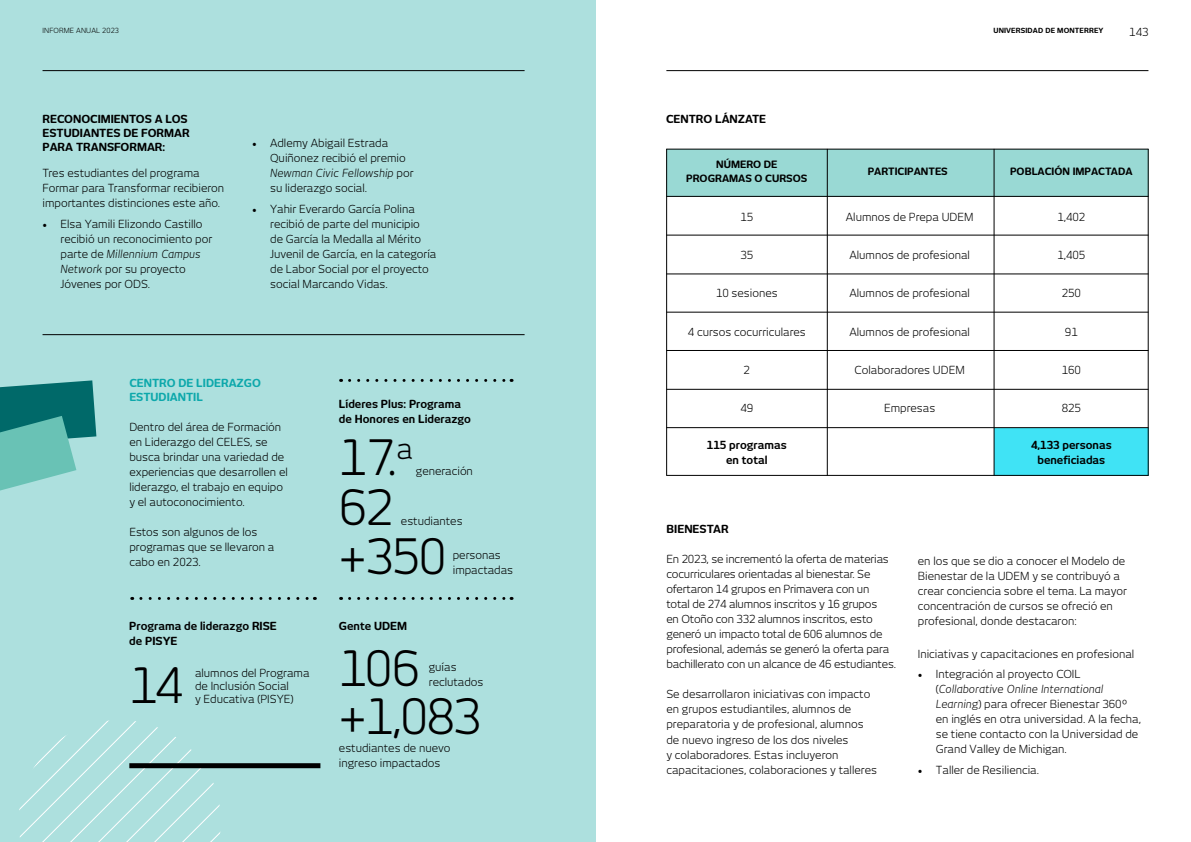
<style>
.page{position:relative;width:1191px;height:842px;background:#fff}
.page>*{position:absolute;margin:0;border:0;box-sizing:border-box;transform-origin:0 0}
.t1{font:48px "New June";letter-spacing:-.03em;color:#000}
.t2{font:11px/15px "New June";color:#000}
.t3{font:700 11px/15px "New June";color:#000}
.t4{font:700 11px/14px "New June";color:#0da8ab}
.t5{font:700 10px/14px "New June";color:#000;text-align:center}
.t6{font:700 7px "New June";letter-spacing:.02em;color:#000}
.t7{font:7px "New June";letter-spacing:.02em;color:#000}
.s1{font-family:"Minion Pro";font-size:12px}
.s2{font-style:italic}
</style>
<div class="page">
<hr style="left:666px;top:70px;width:482px;height:1px;background:#000">
<div style="left:0;top:0;width:595px;height:842px;background:#ade0de"></div>
<hr style="left:43px;top:70px;width:481px;height:1px;background:#000">
<hr style="left:43px;top:334px;width:481px;height:1px;background:#000">
<svg style="left:141px;top:597px;width:174px;height:3px"></svg>
<svg style="left:349px;top:379px;width:163px;height:3px"></svg>
<svg style="left:349px;top:597px;width:163px;height:3px"></svg>
<svg style="left:19px;top:720px;width:206px;height:122px"></svg>
<div style="left:129px;top:763px;width:191px;height:5px;background:#000"></div>
<div style="left:666px;top:149px;width:482px;height:47px;background:#99d9d4"></div>
<div style="left:993px;top:428px;width:155px;height:47px;background:#40e3f5"></div>
<hr style="left:666px;top:196px;width:482px;height:1px;background:#000">
<hr style="left:666px;top:149px;width:482px;height:1px;background:#000">
<hr style="left:666px;top:235px;width:482px;height:1px;background:#000">
<hr style="left:666px;top:274px;width:482px;height:1px;background:#000">
<hr style="left:666px;top:350px;width:482px;height:1px;background:#000">
<hr style="left:666px;top:389px;width:482px;height:1px;background:#000">
<hr style="left:666px;top:427px;width:482px;height:1px;background:#000">
<hr style="left:666px;top:475px;width:482px;height:1px;background:#000">
<hr style="left:666px;top:312px;width:482px;height:1px;background:#000">
<hr style="left:827px;top:149px;width:1px;height:327px;background:#000">
<hr style="left:666px;top:149px;width:1px;height:327px;background:#000">
<hr style="left:1148px;top:149px;width:1px;height:327px;background:#000">
<hr style="left:993px;top:149px;width:1px;height:327px;background:#000">
<svg style="left:0;top:380px;width:96px;height:110px"></svg>
<p class="t7" style="left:43px;top:26px;width:78px">INFORME ANUAL 2023</p>
<p class="t3" style="left:43px;top:112px;width:149px;line-height:14px">RECONOCIMIENTOS A LOS<br>ESTUDIANTES DE FORMAR<br>PARA TRANSFORMAR:</p>
<p class="t2" style="left:43px;top:166px;width:183px">Tres estudiantes del programa<br>Formar para Transformar recibieron importantes distinciones este año.</p>
<p class="t2" style="left:61px;top:216px;width:153px;text-indent:-18px"><span class="s1">•</span> Elsa Yamili Elizondo Castillo recibió un reconocimiento por parte de <span class="s2">Millennium Campus<br>Network</span> por su proyecto<br>Jóvenes por ODS.</p>
<p class="t2" style="left:270px;top:136px;width:145px;text-indent:-18px"><span class="s1">•</span> Adlemy Abigail Estrada<br>Quiñonez recibió el premio<br><span class="s2">Newman Civic Fellowship</span> por su liderazgo social.</p>
<p class="t2" style="left:270px;top:201px;width:168px;text-indent:-18px"><span class="s1">•</span> Yahir Everardo García Polina recibió de parte del municipio<br>de García la Medalla al Mérito<br>Juvenil de García, en la categoría de Labor Social por el proyecto social Marcando Vidas.</p>
<p class="t4" style="left:129px;top:376px;width:133px">CENTRO DE LIDERAZGO<br>ESTUDIANTIL</p>
<p class="t2" style="left:129px;top:420px;width:160px">Dentro del área de Formación en Liderazgo del CELES, se busca brindar una variedad de experiencias que desarrollen el liderazgo, el trabajo en equipo y el autoconocimiento.</p>
<p class="t2" style="left:129px;top:525px;width:147px">Estos son algunos de los programas que se llevaron a cabo en 2023.</p>
<p class="t3" style="left:339px;top:397px;width:133px">Líderes Plus: Programa de Honores en Liderazgo</p>
<h1 class="t1" style="left:339px;top:429px;width:75px">17.<sup>a</sup></h1>
<p class="t2" style="left:416px;top:463px;width:59px">generación</p>
<h1 class="t1" style="left:339px;top:479px;width:56px">62</h1>
<p class="t2" style="left:401px;top:513px;width:63px">estudiantes</p>
<h1 class="t1" style="left:339px;top:528px;width:109px">+350</h1>
<p class="t2" style="left:453px;top:547px;width:62px">personas impactadas</p>
<p class="t3" style="left:129px;top:618px;width:149px">Programa de liderazgo RISE</p>
<p class="t3" style="left:339px;top:618px;width:70px">Gente UDEM</p>
<p class="t3" style="left:129px;top:633px;width:50px">de PISYE</p>
<h1 class="t1" style="left:129px;top:657px;width:55px">14</h1>
<p class="t2" style="left:195px;top:666px;width:116px;line-height:13px">alumnos del Programa de Inclusión Social<br>y Educativa (PISYE)</p>
<h1 class="t1" style="left:339px;top:640px;width:82px">106</h1>
<p class="t2" style="left:429px;top:659px;width:56px">guías reclutados</p>
<h1 class="t1" style="left:339px;top:689px;width:144px">+1,083</h1>
<p class="t2" style="left:339px;top:741px;width:113px">estudiantes de nuevo ingreso impactados</p>
<p class="t3" style="left:666px;top:112px;width:102px">CENTRO LÁNZATE</p>
<p class="t5" style="left:686px;top:158px;width:123px">NÚMERO DE<br>PROGRAMAS O CURSOS</p>
<p class="t2" style="left:740px;top:209px;width:14px">15</p>
<p class="t2" style="left:740px;top:247px;width:14px">35</p>
<p class="t2" style="left:716px;top:285px;width:63px">10 sesiones</p>
<p class="t2" style="left:688px;top:324px;width:119px">4 cursos cocurriculares</p>
<p class="t2" style="left:743px;top:362px;width:8px">2</p>
<p class="t2" style="left:740px;top:400px;width:14px">49</p>
<p class="t3" style="left:707px;top:437px;width:81px;text-align:center">115 programas en total</p>
<p class="t3" style="left:666px;top:521px;width:64px">BIENESTAR</p>
<p class="t6" style="left:993px;top:26px;width:112px">UNIVERSIDAD DE MONTERREY</p>
<p class="t2" style="left:1129px;top:24px;width:21px">143</p>
<p class="t5" style="left:867px;top:164px;width:82px">PARTICIPANTES</p>
<p class="t5" style="left:1010px;top:164px;width:124px">POBLACIÓN IMPACTADA</p>
<p class="t2" style="left:846px;top:209px;width:129px">Alumnos de Prepa UDEM</p>
<p class="t2" style="left:849px;top:247px;width:122px">Alumnos de profesional</p>
<p class="t2" style="left:849px;top:285px;width:122px">Alumnos de profesional</p>
<p class="t2" style="left:849px;top:324px;width:122px">Alumnos de profesional</p>
<p class="t2" style="left:854px;top:362px;width:112px">Colaboradores UDEM</p>
<p class="t2" style="left:884px;top:400px;width:53px">Empresas</p>
<p class="t2" style="left:1057px;top:209px;width:29px">1,402</p>
<p class="t2" style="left:1057px;top:247px;width:29px">1,405</p>
<p class="t2" style="left:1061px;top:285px;width:21px">250</p>
<p class="t2" style="left:1065px;top:324px;width:14px">91</p>
<p class="t2" style="left:1061px;top:362px;width:21px">160</p>
<p class="t2" style="left:1061px;top:400px;width:21px">825</p>
<p class="t3" style="left:1031px;top:437px;width:82px;text-align:center">4,133 personas beneficiadas</p>
<p class="t2" style="left:666px;top:552px;width:231px">En 2023, se incrementó la oferta de materias cocurriculares orientadas al bienestar. Se ofertaron 14 grupos en Primavera con un<br>total de 274 alumnos inscritos y 16 grupos<br>en Otoño con 332 alumnos inscritos, esto generó un impacto total de 606 alumnos de profesional, además se generó la oferta para bachillerato con un alcance de 46 estudiantes.</p>
<p class="t2" style="left:666px;top:687px;width:212px">Se desarrollaron iniciativas con impacto en grupos estudiantiles, alumnos de preparatoria y de profesional, alumnos de nuevo ingreso de los dos niveles<br>y colaboradores. Estas incluyeron capacitaciones, colaboraciones y talleres</p>
<p class="t2" style="left:918px;top:553px;width:211px">en los que se dio a conocer el Modelo de Bienestar de la UDEM y se contribuyó a crear conciencia sobre el tema. La mayor concentración de cursos se ofreció en profesional, donde destacaron:</p>
<p class="t2" style="left:918px;top:646px;width:218px">Iniciativas y capacitaciones en profesional</p>
<p class="t2" style="left:936px;top:667px;width:207px;text-indent:-18px"><span class="s1">•</span> Integración al proyecto COIL (<span class="s2">Collaborative Online International Learning</span>) para ofrecer Bienestar 360º en inglés en otra universidad. A la fecha, se tiene contacto con la Universidad de Grand Valley de Michigan.</p>
<p class="t2" style="left:918px;top:762px;width:123px"><span class="s1">•</span> Taller de Resiliencia.</p>
</div>
